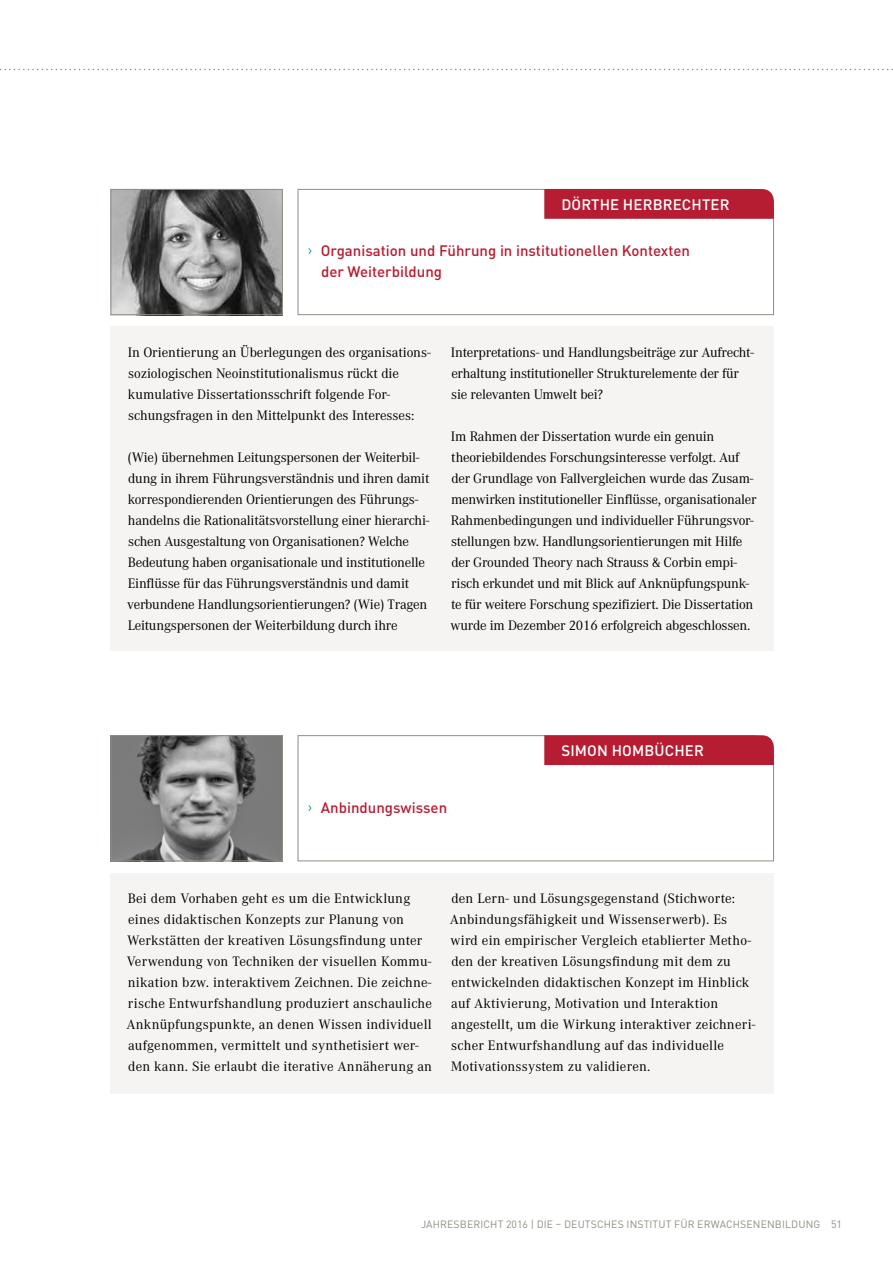
<style>
.page{position:relative;width:893px;height:1263px;background:#fff}
.page>*{position:absolute;margin:0;border:0;box-sizing:border-box;transform-origin:0 0}
.t1{font:500 15px/21px "DIN Pro";color:#b61d33}
.t2{font:500 15px "DIN Pro";letter-spacing:.01em;color:#fff}
.t3{font:14.25px/21px "Corporate A";letter-spacing:-.015em;color:#000}
.t4{font:14.25px/21px "Corporate A";letter-spacing:.015em;color:#000}
.t5{font:10.5px "DIN Pro";letter-spacing:.01em;color:#918d82}
.s1{font-family:"Myriad Pro";font-weight:400;color:#0087cc}
</style>
<div class="page">
<svg style="left:0;top:69px;width:893px;height:1px"></svg>
<svg style="left:297px;top:189px;width:477px;height:126px"></svg>
<svg style="left:297px;top:735px;width:477px;height:127px"></svg>
<div style="left:111px;top:327px;width:663px;height:324px;background:#f5f4f2"></div>
<div style="left:111px;top:873px;width:663px;height:221px;background:#f5f4f2"></div>
<img style="left:113px;top:191px;width:168px;height:122px">
<div style="left:111px;top:189px;width:172px;height:126px;border:1px solid #918d82"></div>
<img style="left:113px;top:737px;width:168px;height:122px">
<div style="left:111px;top:735px;width:172px;height:126px;border:1px solid #918d82"></div>
<div style="left:544px;top:189px;width:230px;height:30px;background:#b61d33"></div>
<div style="left:544px;top:735px;width:230px;height:30px;background:#b61d33"></div>
<p class="t2" style="left:561px;top:192px;width:170px">DÖRTHE HERBRECHTER</p>
<p class="t1" style="left:321px;top:238px;width:370px;text-indent:-13px"><span class="s1">›</span> Organisation und Führung in institutionellen Kontexten der Weiterbildung</p>
<p class="t3" style="left:128px;top:342px;width:304px">In Orientierung an Überlegungen des organisations&shy;soziologischen Neoinstitutionalismus rückt die kumulative Dissertationsschrift folgende For&shy;schungsfragen in den Mittelpunkt des Interesses:</p>
<p class="t3" style="left:127px;top:447px;width:304px">(Wie) übernehmen Leitungspersonen der Weiterbil&shy;dung in ihrem Führungsverständnis und ihren damit korrespondierenden Orientierungen des Führungs&shy;handelns die Rationalitätsvorstellung einer hierarchi&shy;schen Ausgestaltung von Organisationen? Welche Bedeutung haben organisationale und institutionelle Einflüsse für das Führungsverständnis und damit verbundene Handlungsorientierungen? (Wie) Tragen Leitungspersonen der Weiterbildung durch ihre</p>
<p class="t3" style="left:451px;top:342px;width:305px">Interpretations- und Handlungsbeiträge zur Aufrecht&shy;erhaltung institutioneller Strukturelemente der für sie relevanten Umwelt bei?</p>
<p class="t3" style="left:450px;top:426px;width:308px">Im Rahmen der Dissertation wurde ein genuin theoriebildendes Forschungsinteresse verfolgt. Auf der Grundlage von Fallvergleichen wurde das Zusam&shy;menwirken institutioneller Einflüsse, organisationaler Rahmenbedingungen und individueller Führungsvor&shy;stellungen bzw. Handlungsorientierungen mit Hilfe der Grounded Theory nach Strauss &amp; Corbin empi&shy;risch erkundet und mit Blick auf Anknüpfungspunk&shy;te für weitere Forschung spezifiziert. Die Dissertation wurde im Dezember 2016 erfolgreich abgeschlossen.</p>
<p class="t2" style="left:561px;top:738px;width:144px">SIMON HOMBÜCHER</p>
<p class="t1" style="left:308px;top:795px;width:140px"><span class="s1">›</span> Anbindungswissen</p>
<p class="t4" style="left:127px;top:888px;width:307px">Bei dem Vorhaben geht es um die Entwicklung eines didaktischen Konzepts zur Planung von Werkstätten der kreativen Lösungsfindung unter Verwendung von Techniken der visuellen Kommu&shy;nikation bzw. interaktivem Zeichnen. Die zeichne&shy;rische Entwurfshandlung produziert anschauliche Anknüpfungspunkte, an denen Wissen individuell aufgenommen, vermittelt und synthetisiert wer&shy;den kann. Sie erlaubt die iterative Annäherung an</p>
<p class="t4" style="left:450px;top:888px;width:307px">den Lern- und Lösungsgegenstand (Stichworte:<br>Anbindungsfähigkeit und Wissenserwerb). Es wird ein empirischer Vergleich etablierter Metho&shy;den der kreativen Lösungsfindung mit dem zu entwickelnden didaktischen Konzept im Hinblick auf Aktivierung, Motivation und Interaktion angestellt, um die Wirkung interaktiver zeichneri&shy;scher Entwurfshandlung auf das individuelle Motivationssystem zu validieren.</p>
<p class="t5" style="left:421px;top:1216px;width:422px">JAHRESBERICHT 2016 | DIE – DEUTSCHES INSTITUT FÜR ERWACHSENENBILDUNG 51</p>
</div>
